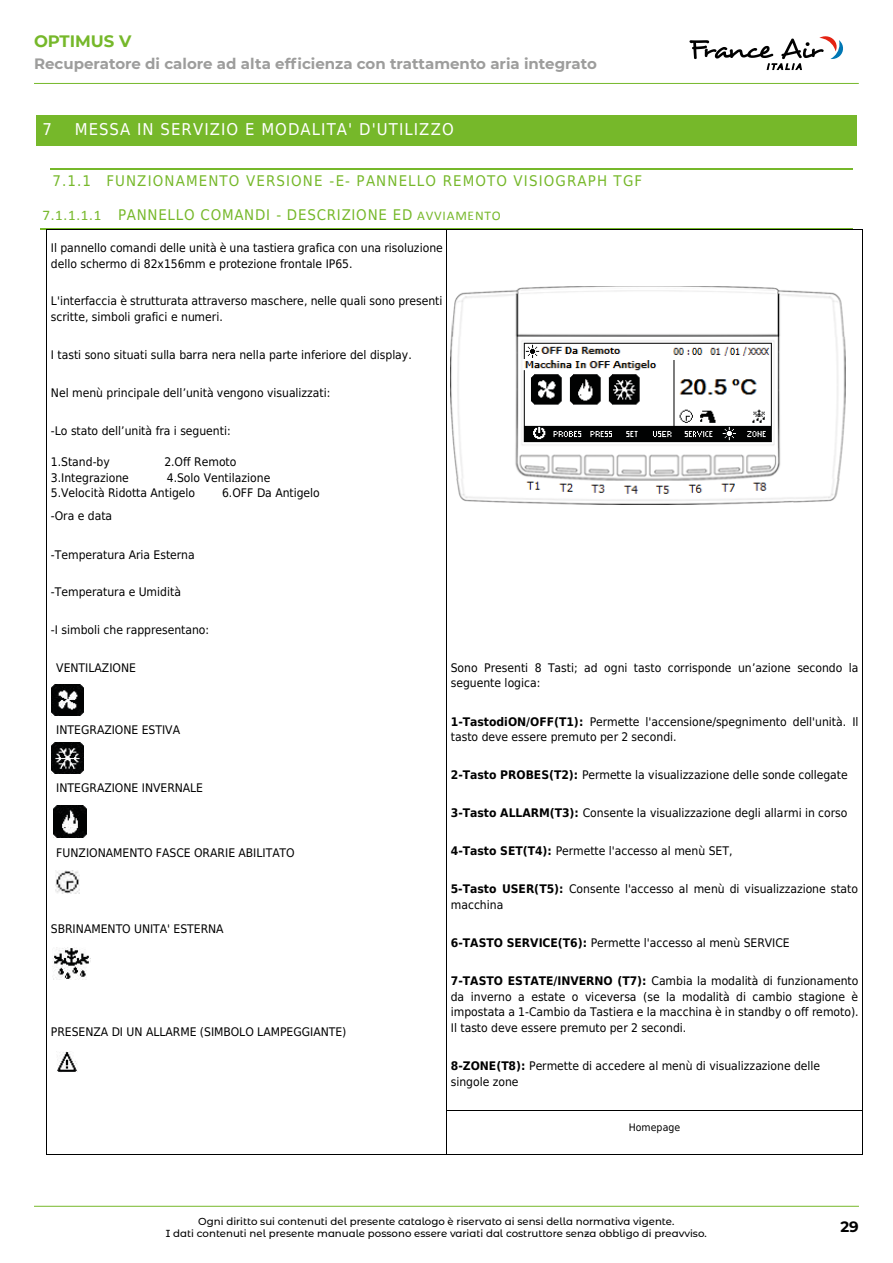
<style>
.page{position:relative;width:893px;height:1263px;background:#fff}
.page>*{position:absolute;margin:0;border:0;box-sizing:border-box;transform-origin:0 0}
.t1{font:700 16.5px "Montserrat";color:#76b82a}
.t2{font:16.35px "DejaVu Sans Condensed";letter-spacing:.065em;color:#fff}
.t3{font:700 15px "Montserrat";color:#9d9d9c}
.t4{font:700 15px "Montserrat Alternates";color:#000}
.t5{font:14.7px "DejaVu Sans Condensed";letter-spacing:.07em;color:#76b82a}
.t6{font:14.7px "DejaVu Sans Condensed";letter-spacing:.05em;color:#76b82a}
.t7{font:11.85px/15.8px "DejaVu Sans Condensed";color:#000}
.t8{font:500 10.2px/12.3px "Montserrat Alternates";color:#000;text-align:center}
.t9{font:10.2px "DejaVu Sans Condensed";color:#000}
.s1{font-family:"Calibri"}
.s2{font-family:"Calibri";font-size:13.35px}
.s3{font-weight:700}
</style>
<div class="page">
<div style="left:40px;top:119px;width:813px;height:22px;background:#76b82a"></div>
<svg style="left:36px;top:115px;width:4px;height:4px"></svg>
<hr style="left:40px;top:115px;width:813px;height:4px;background:#76b82a">
<svg style="left:853px;top:115px;width:4px;height:4px"></svg>
<svg style="left:36px;top:141px;width:4px;height:5px"></svg>
<div style="left:40px;top:141px;width:813px;height:5px;background:#76b82a"></div>
<svg style="left:853px;top:141px;width:4px;height:5px"></svg>
<hr style="left:36px;top:119px;width:4px;height:22px;background:#76b82a">
<hr style="left:853px;top:119px;width:4px;height:22px;background:#76b82a">
<hr style="left:50px;top:168px;width:803px;height:1px;background:#76b82a">
<hr style="left:40px;top:228px;width:813px;height:1px;background:#76b82a">
<hr style="left:47px;top:229px;width:399px;height:1px;background:#000">
<hr style="left:447px;top:229px;width:415px;height:1px;background:#000">
<hr style="left:46px;top:233px;width:1px;height:877px;background:#000">
<hr style="left:446px;top:233px;width:1px;height:877px;background:#000">
<hr style="left:862px;top:233px;width:1px;height:877px;background:#000">
<hr style="left:447px;top:1110px;width:415px;height:1px;background:#000">
<hr style="left:46px;top:1114px;width:1px;height:40px;background:#000">
<hr style="left:47px;top:1154px;width:399px;height:1px;background:#000">
<hr style="left:446px;top:1114px;width:1px;height:40px;background:#000">
<hr style="left:447px;top:1154px;width:415px;height:1px;background:#000">
<hr style="left:862px;top:1114px;width:1px;height:40px;background:#000">
<img style="left:451px;top:286px;width:395px;height:219px">
<img style="left:52px;top:684px;width:32px;height:32px">
<img style="left:52px;top:742px;width:32px;height:32px">
<img style="left:56px;top:870px;width:24px;height:24px">
<img style="left:54px;top:805px;width:32px;height:32px">
<img style="left:57px;top:1051px;width:21px;height:21px">
<img style="left:53px;top:948px;width:38px;height:32px">
<hr style="left:34px;top:1206px;width:825px;height:1px;background:#76b82a">
<hr style="left:34px;top:83px;width:825px;height:1px;background:#76b82a">
<svg style="left:689px;top:36px;width:154px;height:34px"></svg>
<h1 class="t1" style="left:34px;top:29px;width:99px">OPTIMUS V</h1>
<p class="t3" style="left:34px;top:53px;width:564px">Recuperatore di calore ad alta efficienza con trattamento aria integrato</p>
<h2 class="t2" style="left:42px;top:114px;width:11px">7</h2>
<h2 class="t2" style="left:75px;top:114px;width:380px">MESSA IN SERVIZIO E MODALITA' D'UTILIZZO</h2>
<p class="t5" style="left:52px;top:167px;width:591px">7.1.1 FUNZIONAMENTO VERSIONE -E- PANNELLO REMOTO VISIOGRAPH TGF</p>
<p class="t6" style="left:42px;top:202px;width:460px"><span class="s1">7.1.1.1.1</span> PANNELLO COMANDI - DESCRIZIONE ED <span class="s2">AVVIAMENTO</span></p>
<p class="t7" style="left:51px;top:239px;width:393px">Il pannello comandi delle unità è una tastiera grafica con una risoluzione dello schermo di 82x156mm e protezione frontale IP65.</p>
<p class="t7" style="left:51px;top:293px;width:393px">L'interfaccia è strutturata attraverso maschere, nelle quali sono presenti scritte, simboli grafici e numeri.</p>
<p class="t7" style="left:51px;top:347px;width:362px">I tasti sono situati sulla barra nera nella parte inferiore del display.</p>
<p class="t7" style="left:51px;top:385px;width:281px">Nel menù principale dell’unità vengono visualizzati:</p>
<p class="t7" style="left:51px;top:423px;width:181px">-Lo stato dell’unità fra i seguenti:</p>
<p class="t7" style="left:51px;top:453px;width:60px">1.Stand-by</p>
<p class="t7" style="left:164px;top:453px;width:74px">2.Off Remoto</p>
<p class="t7" style="left:51px;top:469px;width:80px">3.Integrazione</p>
<p class="t7" style="left:51px;top:469px;width:221px;text-indent:116px">4.Solo Ventilazione<br>5.Velocità Ridotta Antigelo</p>
<p class="t7" style="left:222px;top:485px;width:99px">6.OFF Da Antigelo</p>
<p class="t7" style="left:51px;top:508px;width:63px">-Ora e data</p>
<p class="t7" style="left:51px;top:546px;width:145px">-Temperatura Aria Esterna</p>
<p class="t7" style="left:51px;top:584px;width:132px">-Temperatura e Umidità</p>
<p class="t7" style="left:51px;top:622px;width:160px">-I simboli che rappresentano:</p>
<p class="t7" style="left:56px;top:660px;width:81px">VENTILAZIONE</p>
<p class="t7" style="left:56px;top:722px;width:125px">INTEGRAZIONE ESTIVA</p>
<p class="t7" style="left:56px;top:780px;width:148px">INTEGRAZIONE INVERNALE</p>
<p class="t7" style="left:56px;top:844px;width:240px">FUNZIONAMENTO FASCE ORARIE ABILITATO</p>
<p class="t7" style="left:51px;top:920px;width:174px">SBRINAMENTO UNITA' ESTERNA</p>
<p class="t7" style="left:51px;top:1024px;width:297px">PRESENZA DI UN ALLARME (SIMBOLO LAMPEGGIANTE)</p>
<p class="t7" style="left:451px;top:659px;width:409px">Sono Presenti 8 Tasti; ad ogni tasto corrisponde un’azione secondo la seguente logica:</p>
<p class="t7" style="left:451px;top:713px;width:409px"><span class="s3">1-TastodiON/OFF(T1):</span> Permette l'accensione/spegnimento dell'unità. Il tasto deve essere premuto per 2 secondi.</p>
<p class="t7" style="left:451px;top:767px;width:399px"><span class="s3">2-Tasto PROBES(T2):</span> Permette la visualizzazione delle sonde collegate</p>
<p class="t7" style="left:451px;top:805px;width:398px"><span class="s3">3-Tasto ALLARM(T3):</span> Consente la visualizzazione degli allarmi in corso</p>
<p class="t7" style="left:451px;top:843px;width:283px"><span class="s3">4-Tasto SET(T4):</span> Permette l'accesso al menù SET,</p>
<p class="t7" style="left:451px;top:880px;width:409px"><span class="s3">5-Tasto USER(T5):</span> Consente l'accesso al menù di visualizzazione stato macchina</p>
<p class="t7" style="left:451px;top:934px;width:340px"><span class="s3">6-TASTO SERVICE(T6):</span> Permette l'accesso al menù SERVICE</p>
<p class="t7" style="left:451px;top:972px;width:409px;text-align:justify"><span class="s3">7-TASTO ESTATE/INVERNO (T7):</span> Cambia la modalità di funzionamento da inverno a estate o viceversa (se la modalità di cambio stagione è impostata a 1-Cambio da Tastiera e la macchina è in standby o off remoto).<br>Il tasto deve essere premuto per 2 secondi.</p>
<p class="t7" style="left:451px;top:1058px;width:371px"><span class="s3">8-ZONE(T8):</span> Permette di accedere al menù di visualizzazione delle singole zone</p>
<p class="t9" style="left:629px;top:1119px;width:53px">Homepage</p>
<p class="t8" style="left:166px;top:1214px;width:542px">Ogni diritto sui contenuti del presente catalogo è riservato ai sensi della normativa vigente.<br>I dati contenuti nel presente manuale possono essere variati dal costruttore senza obbligo di preavviso.</p>
<p class="t4" style="left:840px;top:1216px;width:20px">29</p>
</div>
